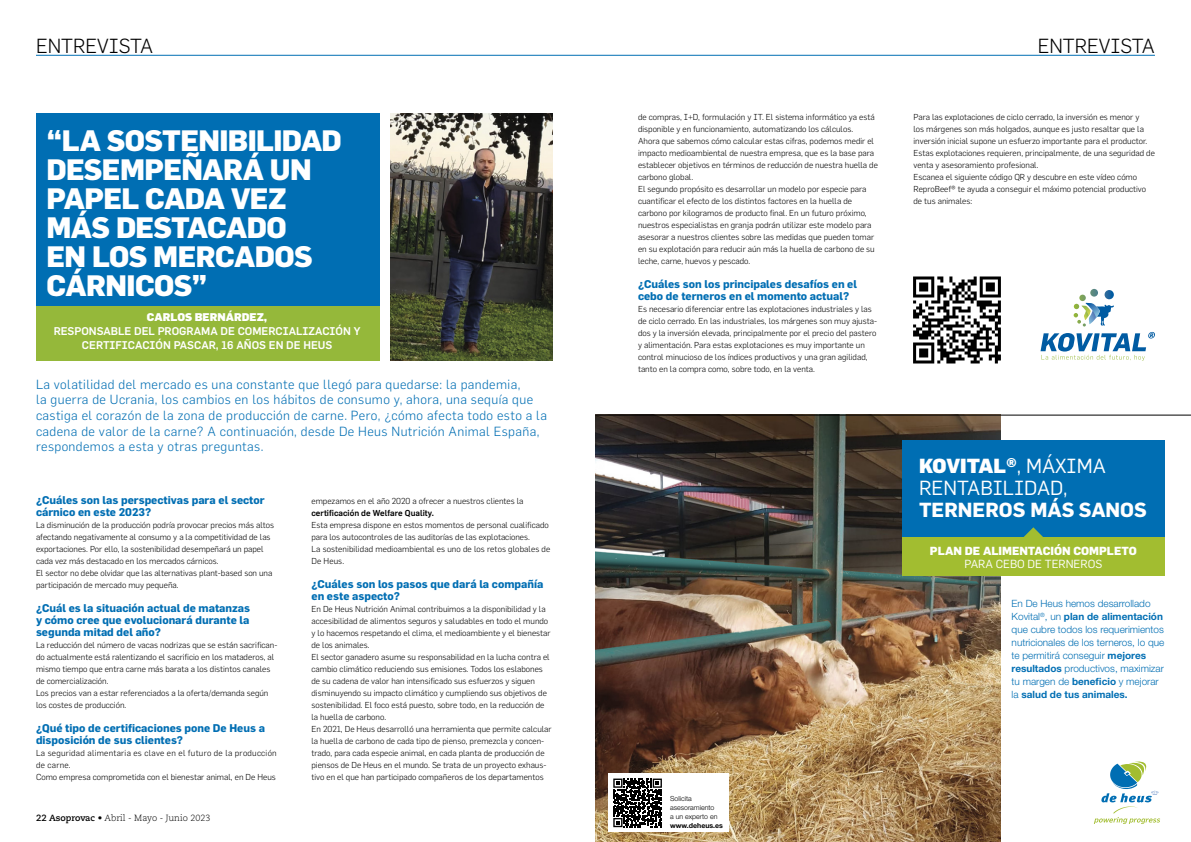
<style>
.page{position:relative;width:1191px;height:842px;background:#fff}
.page>*{position:absolute;margin:0;border:0;box-sizing:border-box;transform-origin:0 0}
.t1{font:800 29px/29px "Flama";letter-spacing:-.02em;color:#fff}
.t2{font:20px/22px "Flama";color:#fff}
.t3{font:300 20px "Flama";color:#000}
.t4{font:700 20px "Flama";color:#fff}
.t5{font:300 13px/15.6px "Flama";letter-spacing:.03em;color:#006eb3}
.t6{font:800 11.5px "Flama";color:#fff}
.t7{font:11.5px "Flama";color:#fff}
.t8{font:700 11px/12px "Flama";color:#006eb3}
.t9{font:500 11px/14px "Flama";color:#fff;text-align:center}
.t10{font:900 11px "Flama";color:#fff}
.t11{font:300 10px/13px "Helvetica Neue LT Std";color:#006eb3}
.t12{font:300 9px "Caecilia LT Std";color:#000}
.t13{font:300 8.5px/12px "Flama";color:#000}
.t14{font:300 8.5px/12px "Flama";letter-spacing:.03em;color:#000}
.t15{font:500 8.5px "Flama";color:#000}
.t16{font:300 7px/9px "Helvetica Neue LT Std";color:#000}
.t17{font:700 7px "Helvetica Neue LT Std";color:#000}
.s1{font-weight:700}
.s2{font-weight:900}
</style>
<div class="page">
<svg style="left:1040px;top:289px;width:115px;height:72px"></svg>
<img style="left:595px;top:416px;width:405px;height:426px">
<svg style="left:1094px;top:761px;width:66px;height:63px"></svg>
<div style="left:608px;top:773px;width:120px;height:59px;background:#fff"></div>
<svg style="left:613px;top:778px;width:49px;height:49px"></svg>
<div style="left:902px;top:440px;width:262px;height:99px;background:#006eb3"></div>
<svg style="left:1024px;top:527px;width:19px;height:10px"></svg>
<div style="left:902px;top:537px;width:262px;height:38px;background:#a2bd30"></div>
<img style="left:913px;top:276px;width:88px;height:88px">
<img style="left:390px;top:113px;width:163px;height:247px">
<hr style="left:595px;top:415px;width:596px;height:1px;background:#000">
<div style="left:36px;top:113px;width:344px;height:194px;background:#006eb3"></div>
<div style="left:36px;top:306px;width:344px;height:54px;background:#95b83a"></div>
<hr style="left:36px;top:55px;width:1119px;height:1px;background:#006eb3">
<h2 class="t3" style="left:36px;top:34px;width:119px">ENTREVISTA</h2>
<h2 class="t3" style="left:1037px;top:34px;width:119px">ENTREVISTA</h2>
<h1 class="t1" style="left:46px;top:125px;width:297px">“LA SOSTENIBILIDAD<br>DESEMPEÑARÁ UN<br>PAPEL CADA VEZ<br>MÁS DESTACADO<br>EN LOS MERCADOS<br>CÁRNICOS”</h1>
<p class="t10" style="left:147px;top:310px;width:122px">CARLOS BERNÁRDEZ,</p>
<p class="t9" style="left:54px;top:324px;width:308px">RESPONSABLE DEL PROGRAMA DE COMERCIALIZACIÓN Y<br>CERTIFICACIÓN PASCAR, 16 AÑOS EN DE HEUS</p>
<p class="t5" style="left:36px;top:376px;width:512px">La volatilidad del mercado es una constante que llegó para quedarse: la pandemia,<br>la guerra de Ucrania, los cambios en los hábitos de consumo y, ahora, una sequía que castiga el corazón de la zona de producción de carne. Pero, ¿cómo afecta todo esto a la cadena de valor de la carne? A continuación, desde De Heus Nutrición Animal España, respondemos a esta y otras preguntas.</p>
<p class="t8" style="left:36px;top:494px;width:230px">¿Cuáles son las perspectivas para el sector cárnico en este 2023?</p>
<p class="t13" style="left:36px;top:519px;width:239px">La disminución de la producción podría provocar precios más altos afectando negativamente al consumo y a la competitividad de las exportaciones. Por ello, la sostenibilidad desempeñará un papel cada vez más destacado en los mercados cárnicos.<br>El sector no debe olvidar que las alternativas plant-based son una participación de mercado muy pequeña.</p>
<p class="t8" style="left:36px;top:602px;width:216px;text-align:justify">¿Cuál es la situación actual de matanzas y cómo cree que evolucionará durante la segunda mitad del año?</p>
<p class="t13" style="left:36px;top:639px;width:243px">La reducción del número de vacas nodrizas que se están sacrifican&shy;do actualmente está ralentizando el sacrificio en los mataderos, al mismo tiempo que entra carne más barata a los distintos canales de comercialización.<br>Los precios van a estar referenciados a la oferta/demanda según los costes de producción.</p>
<p class="t8" style="left:36px;top:722px;width:230px">¿Qué tipo de certificaciones pone De Heus a disposición de sus clientes?</p>
<p class="t14" style="left:36px;top:747px;width:242px">La seguridad alimentaria es clave en el futuro de la producción de carne.<br>Como empresa comprometida con el bienestar animal, en De Heus</p>
<p class="t12" style="left:36px;top:813px;width:176px"><span class="s1">22 Asoprovac</span> • Abril - Mayo - Junio 2023</p>
<p class="t13" style="left:311px;top:495px;width:214px">empezamos en el año 2020 a ofrecer a nuestros clientes la</p>
<p class="t15" style="left:311px;top:508px;width:124px">certificación de Welfare Quality.</p>
<p class="t13" style="left:311px;top:519px;width:240px">Esta empresa dispone en estos momentos de personal cualificado para los autocontroles de las auditorías de las explotaciones.<br>La sostenibilidad medioambiental es uno de los retos globales de De Heus.</p>
<p class="t8" style="left:311px;top:578px;width:233px">¿Cuáles son los pasos que dará la compañía en este aspecto?</p>
<p class="t13" style="left:311px;top:603px;width:242px">En De Heus Nutrición Animal contribuimos a la disponibilidad y la accesibilidad de alimentos seguros y saludables en todo el mundo y lo hacemos respetando el clima, el medioambiente y el bienestar de los animales.<br>El sector ganadero asume su responsabilidad en la lucha contra el cambio climático reduciendo sus emisiones. Todos los eslabones de su cadena de valor han intensificado sus esfuerzos y siguen disminuyendo su impacto climático y cumpliendo sus objetivos de sostenibilidad. El foco está puesto, sobre todo, en la reducción de la huella de carbono.<br>En 2021, De Heus desarrolló una herramienta que permite calcular la huella de carbono de cada tipo de pienso, premezcla y concen&shy;trado, para cada especie animal, en cada planta de producción de piensos de De Heus en el mundo. Se trata de un proyecto exhaus&shy;tivo en el que han participado compañeros de los departamentos</p>
<p class="t13" style="left:638px;top:111px;width:241px">de compras, I+D, formulación y IT. El sistema informático ya está disponible y en funcionamiento, automatizando los cálculos.<br>Ahora que sabemos cómo calcular estas cifras, podemos medir el impacto medioambiental de nuestra empresa, que es la base para establecer objetivos en términos de reducción de nuestra huella de carbono global.<br>El segundo propósito es desarrollar un modelo por especie para cuantificar el efecto de los distintos factores en la huella de carbono por kilogramos de producto final. En un futuro próximo, nuestros especialistas en granja podrán utilizar este modelo para asesorar a nuestros clientes sobre las medidas que pueden tomar en su explotación para reducir aún más la huella de carbono de su leche, carne, huevos y pescado.</p>
<p class="t8" style="left:638px;top:278px;width:221px">¿Cuáles son los principales desafíos en el cebo de terneros en el momento actual?</p>
<p class="t13" style="left:638px;top:303px;width:240px">Es necesario diferenciar entre las explotaciones industriales y las de ciclo cerrado. En las industriales, los márgenes son muy ajusta&shy;dos y la inversión elevada, principalmente por el precio del pastero y alimentación. Para estas explotaciones es muy importante un control minucioso de los índices productivos y una gran agilidad, tanto en la compra como, sobre todo, en la venta.</p>
<p class="t13" style="left:913px;top:111px;width:243px">Para las explotaciones de ciclo cerrado, la inversión es menor y<br>los márgenes son más holgados, aunque es justo resaltar que la inversión inicial supone un esfuerzo importante para el productor.<br>Estas explotaciones requieren, principalmente, de una seguridad de venta y asesoramiento profesional.<br>Escanea el siguiente código QR y descubre en este vídeo cómo ReproBeef® te ayuda a conseguir el máximo potencial productivo de tus animales:</p>
<h2 class="t2" style="left:919px;top:455px;width:188px"><span class="s2">KOVITAL®</span>, MÁXIMA<br>RENTABILIDAD,</h2>
<h2 class="t4" style="left:919px;top:495px;width:229px">TERNEROS MÁS SANOS</h2>
<h3 class="t6" style="left:930px;top:543px;width:208px">PLAN DE ALIMENTACIÓN COMPLETO</h3>
<h3 class="t7" style="left:964px;top:557px;width:139px">PARA CEBO DE TERNEROS</h3>
<p class="t11" style="left:1011px;top:597px;width:154px">En De Heus hemos desarrollado<br>Kovital<sup>®</sup>, un <span class="s1">plan de alimentación </span>que cubre todos los requerimientos nutricionales de los terneros, lo que te permitirá conseguir <span class="s1">mejores resultados</span> productivos, maximizar tu margen de <span class="s1">beneficio</span> y mejorar la <span class="s1">salud de tus animales.</span></p>
<p class="t16" style="left:670px;top:794px;width:49px">Solicita asesoramiento a un experto en</p>
<p class="t17" style="left:670px;top:821px;width:54px">www.deheus.es</p>
</div>
